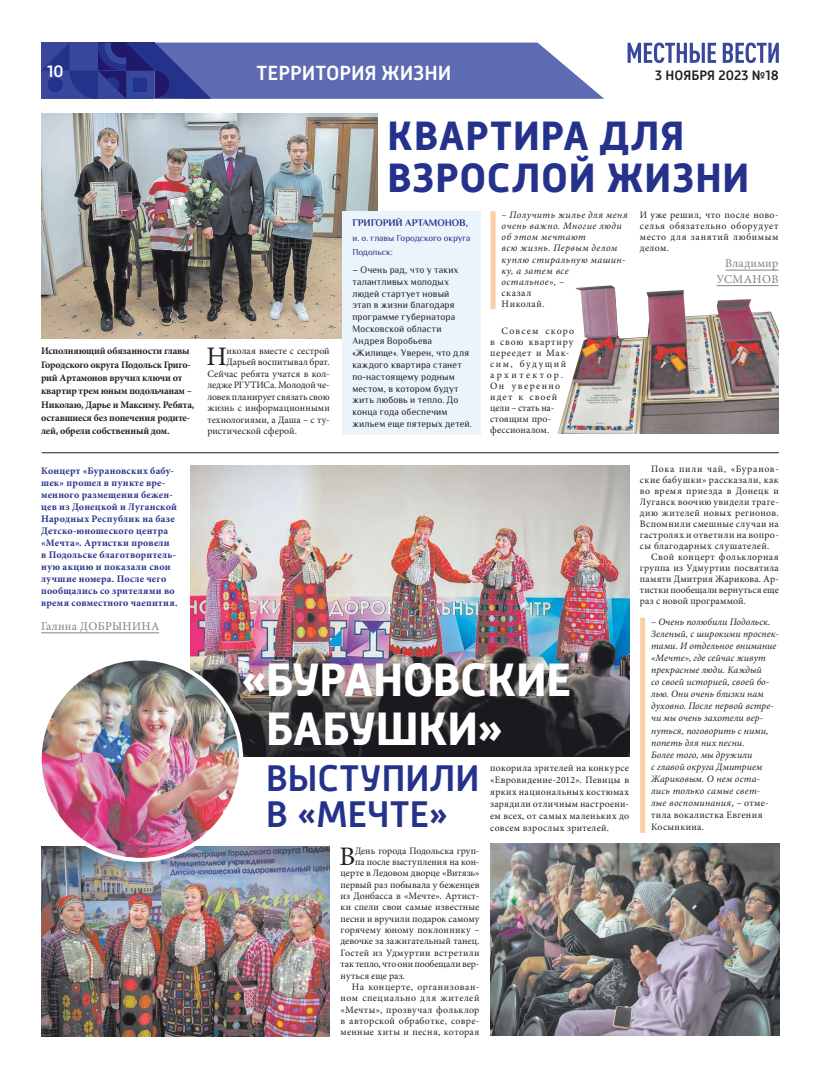
<style>
.page{position:relative;width:820px;height:1078px;background:#fff}
.page>*{position:absolute;margin:0;border:0;box-sizing:border-box;transform-origin:0 0}
.t1{font:700 48px/49px "Russia";letter-spacing:-.02em;color:#fff}
.t2{font:700 42px/42px "Russia";letter-spacing:.01em;color:#25328b}
.t3{font:500 38px/36px "Russia";letter-spacing:-.005em;color:#25328b}
.t4{font:26.7px "Minion Pro";color:#231f20}
.t5{font:500 21px "Russia";color:#fff}
.t6{font:500 17px "Russia";color:#fff}
.t7{font:500 14px "Russia";color:#231f20}
.t8{font:12px/15.5px "Minion Pro";letter-spacing:.025em;color:#808285;text-align:right}
.t9{font:700 10px/12px "Minion Pro";letter-spacing:.025em;color:#25328b}
.t10{font:700 10px/13.3px "Minion Pro";letter-spacing:-.02em;color:#231f20}
.t11{font:700 10px "Philosopher";letter-spacing:-.005em;color:#25328b}
.t12{font:9.8px/12px "Minion Pro";letter-spacing:.025em;color:#231f20;text-align:justify}
.t13{font:italic 9.8px/12.1px "Minion Pro";letter-spacing:.015em;color:#231f20}
.t14{font:9.8px/11.9px "Philosopher";letter-spacing:.02em;color:#231f20;scale:.95 1}
.t15{font:italic 9.8px/11px "Minion Pro";letter-spacing:.045em;color:#231f20}
.t16{font:9.8px "Minion Pro";letter-spacing:.005em;color:#231f20}
.t17{font:9.8px/11px "Minion Pro";letter-spacing:.095em;color:#231f20}
.t18{font:9.8px "Minion Pro";letter-spacing:-.005em;color:#231f20}
.t19{font:9.8px "Minion Pro";color:#231f20}
.t20{font:9.8px "Minion Pro";letter-spacing:.045em;color:#231f20}
.t21{font:9.8px "Minion Pro";letter-spacing:.055em;color:#231f20}
.t22{font:9.8px "Minion Pro";letter-spacing:-.01em;color:#231f20}
.t23{font:9.8px "Minion Pro";letter-spacing:-.015em;color:#231f20}
.t24{font:9.8px "Minion Pro";letter-spacing:.05em;color:#231f20}
.t25{font:9.8px "Minion Pro";letter-spacing:.075em;color:#231f20}
.t26{font:9px/14.7px "Philosopher";color:#25328b}
.s1{font-style:normal}
</style>
<div class="page">
<svg style="left:41px;top:43px;width:563px;height:56px;background:#5a66ad"></svg>
<svg style="left:722px;top:43px;width:56px;height:20px"></svg>
<svg style="left:627px;top:43px;width:88px;height:20px"></svg>
<hr style="left:41px;top:632px;width:118px;height:1px;background:#808285">
<img style="left:191px;top:465px;width:438px;height:291px">
<div style="left:490px;top:211px;width:5px;height:98px;background:#fdcda4"></div>
<hr style="left:725px;top:270px;width:53px;height:1px;background:#808285">
<hr style="left:42px;top:452px;width:736px;height:1px;background:#231f20">
<img style="left:41px;top:113px;width:336px;height:225px">
<img style="left:557px;top:285px;width:221px;height:149px">
<div style="left:342px;top:211px;width:139px;height:223px;background:#ebf4fb"></div>
<img style="left:41px;top:846px;width:288px;height:189px">
<div style="left:640px;top:617px;width:5px;height:215px;background:#fdcda4"></div>
<img style="left:490px;top:843px;width:288px;height:192px">
<img style="left:40px;top:658px;width:201px;height:201px;border-radius:50%">
<div style="left:38px;top:656px;width:205px;height:205px;border:4px solid #fff;border-radius:50%"></div>
<h3 class="t6" style="left:47px;top:64px;width:18px">10</h3>
<h3 class="t7" style="left:655px;top:70px;width:125px">3 НОЯБРЯ 2023 №18</h3>
<h3 class="t5" style="left:256px;top:64px;width:196px">ТЕРРИТОРИЯ ЖИЗНИ</h3>
<p class="t10" style="left:41px;top:344px;width:155px">Исполняющий обязанности главы<br>Городского округа Подольск Григо&shy;рий Артамонов вручил ключи от квартир трем юным подольчанам –<br>Николаю, Дарье и Максиму. Ребята, оставшиеся без попечения родите&shy;лей, обрели собственный дом.</p>
<p class="t9" style="left:41px;top:464px;width:138px">Концерт «Бурановских бабу&shy;шек» прошел в пункте вре&shy;менного размещения бежен&shy;цев из Донецкой и Луганской<br>Народных Республик на базе<br>Детско-юношеского центра «Мечта». Артистки провели<br>в Подольске благотворитель&shy;ную акцию и показали свои лучшие номера. После чего пообщались со зрителями во время совместного чаепития.</p>
<p class="t8" style="left:41px;top:617px;width:120px">Галина ДОБРЫНИНА</p>
<h3 class="t4" style="left:206px;top:340px;width:22px">Н</h3>
<p class="t16" style="left:226px;top:345px;width:105px">иколая вместе с сестрой</p>
<p class="t19" style="left:226px;top:356px;width:105px">Дарьей воспитывал брат.</p>
<p class="t12" style="left:207px;top:367px;width:124px">Сейчас ребята учатся в кол-</p>
<p class="t23" style="left:207px;top:379px;width:124px">ледже РГУТИСа. Молодой че-</p>
<p class="t18" style="left:207px;top:390px;width:124px">ловек планирует связать свою</p>
<p class="t12" style="left:207px;top:402px;width:124px">жизнь с информационными</p>
<p class="t16" style="left:207px;top:413px;width:124px">технологиями, а Даша – с ту-</p>
<p class="t12" style="left:207px;top:425px;width:91px">ристической сферой.</p>
<h2 class="t2" style="left:387px;top:118px;width:364px">КВАРТИРА ДЛЯ<br>ВЗРОСЛОЙ ЖИЗНИ</h2>
<p class="t11" style="left:352px;top:217px;width:117px">ГРИГОРИЙ АРТАМОНОВ,</p>
<p class="t26" style="left:352px;top:230px;width:120px">и. о. главы Городского округа<br>Подольск:</p>
<p class="t14" style="left:352px;top:263px;width:127px">– Очень рад, что у таких талантливых молодых людей стартует новый<br>этап в жизни благодаря программе губернатора<br>Московской области<br>Андрея Воробьева «Жилище». Уверен, что для каждого квартира станет по-настоящему родным местом, в котором будут жить любовь и тепло. До конца года обеспечим жильем еще пятерых детей.</p>
<p class="t15" style="left:501px;top:209px;width:128px">– Получить жилье для меня очень важно. Многие люди об этом мечтают<br>всю жизнь. Первым делом куплю стиральную машин&shy;ку, а затем все<br>остальное», <span class="s1">–<br>сказал<br>Николай.</span></p>
<p class="t17" style="left:490px;top:325px;width:85px;text-indent:11px">Совсем скоро в свою квартиру переедет и Мак&shy;сим, будущий архитектор.<br>Он уверенно идет к своей цели – стать на&shy;стоящим про&shy;фессионалом.</p>
<p class="t12" style="left:639px;top:209px;width:140px;line-height:11px">И уже решил, что после ново&shy;селья обязательно оборудует место для занятий любимым делом.</p>
<p class="t8" style="left:716px;top:255px;width:64px">Владимир<br>УСМАНОВ</p>
<p class="t25" style="left:651px;top:463px;width:129px">Пока пили чай, «Буранов-</p>
<p class="t20" style="left:639px;top:474px;width:140px">ские бабушки» рассказали, как</p>
<p class="t24" style="left:639px;top:485px;width:140px">во время приезда в Донецк и</p>
<p class="t12" style="left:639px;top:496px;width:140px">Луганск воочию увидели траге-</p>
<p class="t12" style="left:639px;top:507px;width:140px">дию жителей новых регионов.</p>
<p class="t20" style="left:639px;top:518px;width:140px">Вспомнили смешные случаи на</p>
<p class="t12" style="left:639px;top:529px;width:140px">гастролях и ответили на вопро-</p>
<p class="t12" style="left:639px;top:540px;width:131px">сы благодарных слушателей.</p>
<p class="t12" style="left:651px;top:551px;width:129px">Свой концерт фольклорная</p>
<p class="t12" style="left:639px;top:562px;width:140px">группа из Удмуртии посвятила</p>
<p class="t12" style="left:639px;top:573px;width:140px">памяти Дмитрия Жарикова. Ар-</p>
<p class="t16" style="left:639px;top:584px;width:140px">тистки пообещали вернуться еще</p>
<p class="t12" style="left:639px;top:595px;width:107px">раз с новой программой.</p>
<h1 class="t1" style="left:266px;top:659px;width:307px;text-indent:-25px">« БУРАНОВСКИЕ<br>БАБУШКИ»</h1>
<h3 class="t3" style="left:266px;top:762px;width:215px">ВЫСТУПИЛИ<br>В «МЕЧТЕ»</h3>
<p class="t12" style="left:490px;top:761px;width:140px">покорила зрителей на конкурсе «Евровидение-2012». Певицы в ярких национальных костюмах зарядили отличным настроени&shy;ем всех, от самых маленьких до совсем взрослых зрителей.</p>
<h3 class="t4" style="left:339px;top:839px;width:17px">В</h3>
<p class="t19" style="left:355px;top:844px;width:126px">День города Подольска груп-</p>
<p class="t18" style="left:355px;top:855px;width:126px">па после выступления на кон-</p>
<p class="t22" style="left:340px;top:866px;width:140px">церте в Ледовом дворце «Витязь»</p>
<p class="t19" style="left:340px;top:878px;width:140px">первый раз побывала у беженцев</p>
<p class="t12" style="left:340px;top:889px;width:140px">из Донбасса в «Мечте». Артист-</p>
<p class="t12" style="left:340px;top:900px;width:140px">ки спели свои самые известные</p>
<p class="t16" style="left:340px;top:912px;width:140px">песни и вручили подарок самому</p>
<p class="t12" style="left:340px;top:923px;width:140px">горячему юному поклоннику –</p>
<p class="t16" style="left:340px;top:935px;width:140px">девочке за зажигательный танец.</p>
<p class="t12" style="left:340px;top:946px;width:140px">Гостей из Удмуртии встретили</p>
<p class="t18" style="left:340px;top:957px;width:140px">так тепло, что они пообещали вер-</p>
<p class="t12" style="left:340px;top:968px;width:66px">нуться еще раз.</p>
<p class="t21" style="left:352px;top:980px;width:129px">На концерте, организован-</p>
<p class="t21" style="left:340px;top:991px;width:140px">ном специально для жителей</p>
<p class="t12" style="left:340px;top:1003px;width:140px">«Мечты», прозвучал фольклор</p>
<p class="t12" style="left:340px;top:1014px;width:140px">в авторской обработке, совре-</p>
<p class="t12" style="left:340px;top:1025px;width:140px">менные хиты и песня, которая</p>
<p class="t13" style="left:651px;top:615px;width:129px">– Очень полюбили Подольск.<br>Зеленый, с широкими проспек&shy;тами. И отдельное внимание «Мечте», где сейчас живут прекрасные люди. Каждый<br>со своей историей, своей бо&shy;лью. Они очень близки нам духовно. После первой встре&shy;чи мы очень захотели вер&shy;нуться, поговорить с ними, попеть для них песни.<br>Более того, мы дружили<br>с главой округа Дмитрием<br>Жариковым. О нем оста&shy;лись только самые свет-<br>лые воспоминания, – <span class="s1">отме&shy;тила вокалистка Евгения<br>Косынкина</span>.</p>
</div>
